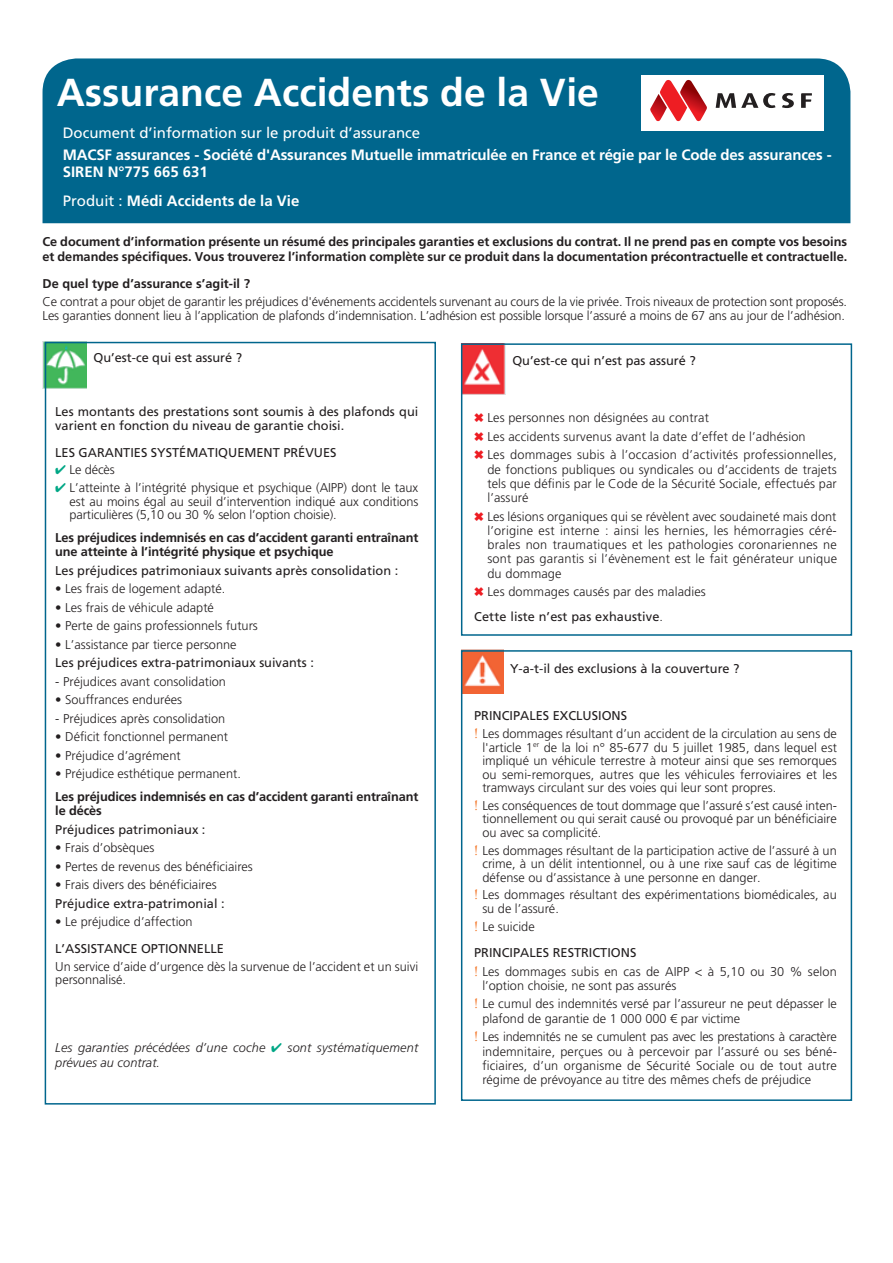
<style>
.page{position:relative;width:893px;height:1263px;background:#fff}
.page>*{position:absolute;margin:0;border:0;box-sizing:border-box;transform-origin:0 0}
.t1{font:700 39px "Frutiger LT Std";color:#fff}
.t2{font:700 15px/16.5px "Frutiger LT Std";letter-spacing:-.01em;color:#fff}
.t3{font:15px "Frutiger LT Std";color:#fff}
.t4{font:300 12.75px/13.5px "Frutiger LT Std";color:#231f20;text-align:justify}
.t5{font:700 12.75px/14.2px "Frutiger LT Std";letter-spacing:-.005em;color:#231f20}
.t6{font:12.75px/14.2px "Frutiger LT Std";color:#231f20}
.t7{font:italic 300 12.75px/15px "Frutiger LT Std";letter-spacing:.01em;color:#231f20}
.s1{font-weight:400}
.s2{color:#00a786}
.s3{color:#ee1d23}
</style>
<div class="page">
<img style="left:43px;top:342px;width:43px;height:47px">
<img style="left:464px;top:346px;width:41px;height:49px">
<img style="left:464px;top:653px;width:39px;height:41px">
<div style="left:43px;top:58px;width:807px;height:165px;background:#00668d"></div>
<div style="left:641px;top:76px;width:182px;height:55px;background:#fff"></div>
<svg style="left:650px;top:80px;width:57px;height:41px"></svg>
<svg style="left:801px;top:93px;width:11px;height:15px"></svg>
<svg style="left:782px;top:93px;width:12px;height:15px"></svg>
<svg style="left:716px;top:93px;width:59px;height:15px"></svg>
<div style="left:45px;top:342px;width:391px;height:762px;border:2px solid #00668d"></div>
<div style="left:461px;top:650px;width:391px;height:451px;border:2px solid #00668d"></div>
<div style="left:461px;top:343px;width:391px;height:293px;border:2px solid #00668d"></div>
<h1 class="t1" style="left:57px;top:70px;width:544px">Assurance Accidents de la Vie</h1>
<p class="t3" style="left:63px;top:124px;width:359px">Document d’information sur le produit d’assurance</p>
<p class="t2" style="left:63px;top:147px;width:770px">MACSF assurances - Société d'Assurances Mutuelle immatriculée en France et régie par le Code des assurances -<br>SIREN N°775 665 631</p>
<p class="t2" style="left:63px;top:193px;width:238px"><span class="s1">Produit :</span> Médi Accidents de la Vie</p>
<p class="t5" style="left:43px;top:235px;width:806px">Ce document d’information présente un résumé des principales garanties et exclusions du contrat. Il ne prend pas en compte vos besoins et demandes spécifiques. Vous trouverez l’information complète sur ce produit dans la documentation précontractuelle et contractuelle.</p>
<p class="t5" style="left:43px;top:276px;width:209px">De quel type d’assurance s’agit-il ?</p>
<p class="t4" style="left:43px;top:295px;width:806px;line-height:14.2px">Ce contrat a pour objet de garantir les préjudices d'événements accidentels survenant au cours de la vie privée. Trois niveaux de protection sont proposés.<br>Les garanties donnent lieu à l’application de plafonds d’indemnisation. L’adhésion est possible lorsque l’assuré a moins de 67 ans au jour de l’adhésion.</p>
<p class="t6" style="left:93px;top:350px;width:150px">Qu’est-ce qui est assuré ?</p>
<p class="t6" style="left:55px;top:404px;width:365px">Les montants des prestations sont soumis à des plafonds qui varient en fonction du niveau de garantie choisi.</p>
<p class="t6" style="left:55px;top:445px;width:283px">LES GARANTIES SYSTÉMATIQUEMENT PRÉVUES</p>
<p class="t4" style="left:55px;top:463px;width:61px"><span class="s2">✔</span> Le décès</p>
<p class="t4" style="left:70px;top:481px;width:350px;text-indent:-14px"><span class="s2">✔</span> L’atteinte à l’intégrité physique et psychique (AIPP) dont le taux est au moins égal au seuil d’intervention indiqué aux conditions particulières (5,10 ou 30 % selon l’option choisie).</p>
<p class="t5" style="left:55px;top:530px;width:364px">Les préjudices indemnisés en cas d’accident garanti entraînant une atteinte à l’intégrité physique et psychique</p>
<p class="t6" style="left:55px;top:563px;width:344px">Les préjudices patrimoniaux suivants après consolidation :</p>
<p class="t4" style="left:55px;top:582px;width:172px">• Les frais de logement adapté.</p>
<p class="t4" style="left:55px;top:601px;width:160px">• Les frais de véhicule adapté</p>
<p class="t4" style="left:55px;top:619px;width:204px">• Perte de gains professionnels futurs</p>
<p class="t4" style="left:55px;top:638px;width:183px">• L’assistance par tierce personne</p>
<p class="t6" style="left:55px;top:656px;width:260px">Les préjudices extra-patrimoniaux suivants :</p>
<p class="t4" style="left:55px;top:675px;width:172px">- Préjudices avant consolidation</p>
<p class="t4" style="left:55px;top:693px;width:128px">• Souffrances endurées</p>
<p class="t4" style="left:55px;top:712px;width:172px">- Préjudices après consolidation</p>
<p class="t4" style="left:55px;top:730px;width:174px">• Déficit fonctionnel permanent</p>
<p class="t4" style="left:55px;top:749px;width:127px">• Préjudice d’agrément</p>
<p class="t4" style="left:55px;top:767px;width:187px">• Préjudice esthétique permanent.</p>
<p class="t5" style="left:55px;top:789px;width:364px">Les préjudices indemnisés en cas d’accident garanti entraînant le décès</p>
<p class="t6" style="left:55px;top:822px;width:152px">Préjudices patrimoniaux :</p>
<p class="t4" style="left:55px;top:841px;width:101px">• Frais d’obsèques</p>
<p class="t4" style="left:55px;top:860px;width:199px">• Pertes de revenus des bénéficiaires</p>
<p class="t4" style="left:55px;top:878px;width:163px">• Frais divers des bénéficiaires</p>
<p class="t6" style="left:55px;top:896px;width:171px">Préjudice extra-patrimonial :</p>
<p class="t4" style="left:55px;top:915px;width:139px">• Le préjudice d’affection</p>
<p class="t6" style="left:55px;top:941px;width:170px">L’ASSISTANCE OPTIONNELLE</p>
<p class="t4" style="left:55px;top:959px;width:364px">Un service d’aide d’urgence dès la survenue de l’accident et un suivi personnalisé.</p>
<p class="t7" style="left:55px;top:1040px;width:364px">Les garanties précédées d’une coche <span class="s2">✔</span> sont systématiquement prévues au contrat.</p>
<p class="t6" style="left:512px;top:353px;width:185px">Qu’est-ce qui n’est pas assuré ?</p>
<p class="t4" style="left:474px;top:409px;width:364px;line-height:18.5px;text-align:left"><span class="s3">✖</span> Les personnes non désignées au contrat<br><span class="s3">✖</span> Les accidents survenus avant la date d’effet de l’adhésion<br><span class="s3">✖</span> Les dommages subis à l’occasion d’activités professionnelles,</p>
<p class="t4" style="left:487px;top:462px;width:351px;line-height:14.2px">de fonctions publiques ou syndicales ou d’accidents de trajets tels que définis par le Code de la Sécurité Sociale, effectués par l’assuré</p>
<p class="t4" style="left:487px;top:509px;width:351px;line-height:14.2px;text-indent:-13px"><span class="s3">✖</span> Les lésions organiques qui se révèlent avec soudaineté mais dont l’origine est interne : ainsi les hernies, les hémorragies céré&shy;brales non traumatiques et les pathologies coronariennes ne sont pas garantis si l’évènement est le fait générateur unique du dommage</p>
<p class="t4" style="left:474px;top:580px;width:233px;line-height:24.8px"><span class="s3">✖</span> Les dommages causés par des maladies<br><span class="s1">Cette liste n’est pas exhaustive</span>.</p>
<p class="t6" style="left:510px;top:661px;width:231px">Y-a-t-il des exclusions à la couverture ?</p>
<p class="t6" style="left:474px;top:709px;width:155px">PRINCIPALES EXCLUSIONS</p>
<p class="t4" style="left:482px;top:727px;width:356px">Les dommages résultant d’un accident de la circulation au sens de l'article 1<sup>er</sup> de la loi n° 85-677 du 5 juillet 1985, dans lequel est impliqué un véhicule terrestre à moteur ainsi que ses remorques ou semi-remorques, autres que les véhicules ferroviaires et les tramways circulant sur des voies qui leur sont propres.</p>
<p class="t4" style="left:482px;top:799px;width:356px">Les conséquences de tout dommage que l’assuré s’est causé inten&shy;tionnellement ou qui serait causé ou provoqué par un bénéficiaire ou avec sa complicité.</p>
<p class="t4" style="left:482px;top:844px;width:356px">Les dommages résultant de la participation active de l’assuré à un crime, à un délit intentionnel, ou à une rixe sauf cas de légitime défense ou d’assistance à une personne en danger.</p>
<p class="t4" style="left:482px;top:888px;width:356px">Les dommages résultant des expérimentations biomédicales, au su de l’assuré.</p>
<p class="t4" style="left:482px;top:920px;width:54px">Le suicide</p>
<p class="t6" style="left:474px;top:946px;width:164px">PRINCIPALES RESTRICTIONS</p>
<p class="t4" style="left:482px;top:964px;width:356px;line-height:14.2px">Les dommages subis en cas de AIPP &lt; à 5,10 ou 30 % selon l’option choisie, ne sont pas assurés</p>
<p class="t4" style="left:482px;top:997px;width:356px;line-height:14.2px">Le cumul des indemnités versé par l’assureur ne peut dépasser le plafond de garantie de 1 000 000 € par victime</p>
<p class="t4" style="left:482px;top:1030px;width:356px;line-height:14.2px">Les indemnités ne se cumulent pas avec les prestations à caractère indemnitaire, perçues ou à percevoir par l’assuré ou ses béné&shy;ficiaires, d’un organisme de Sécurité Sociale ou de tout autre régime de prévoyance au titre des mêmes chefs de préjudice</p>
</div>
